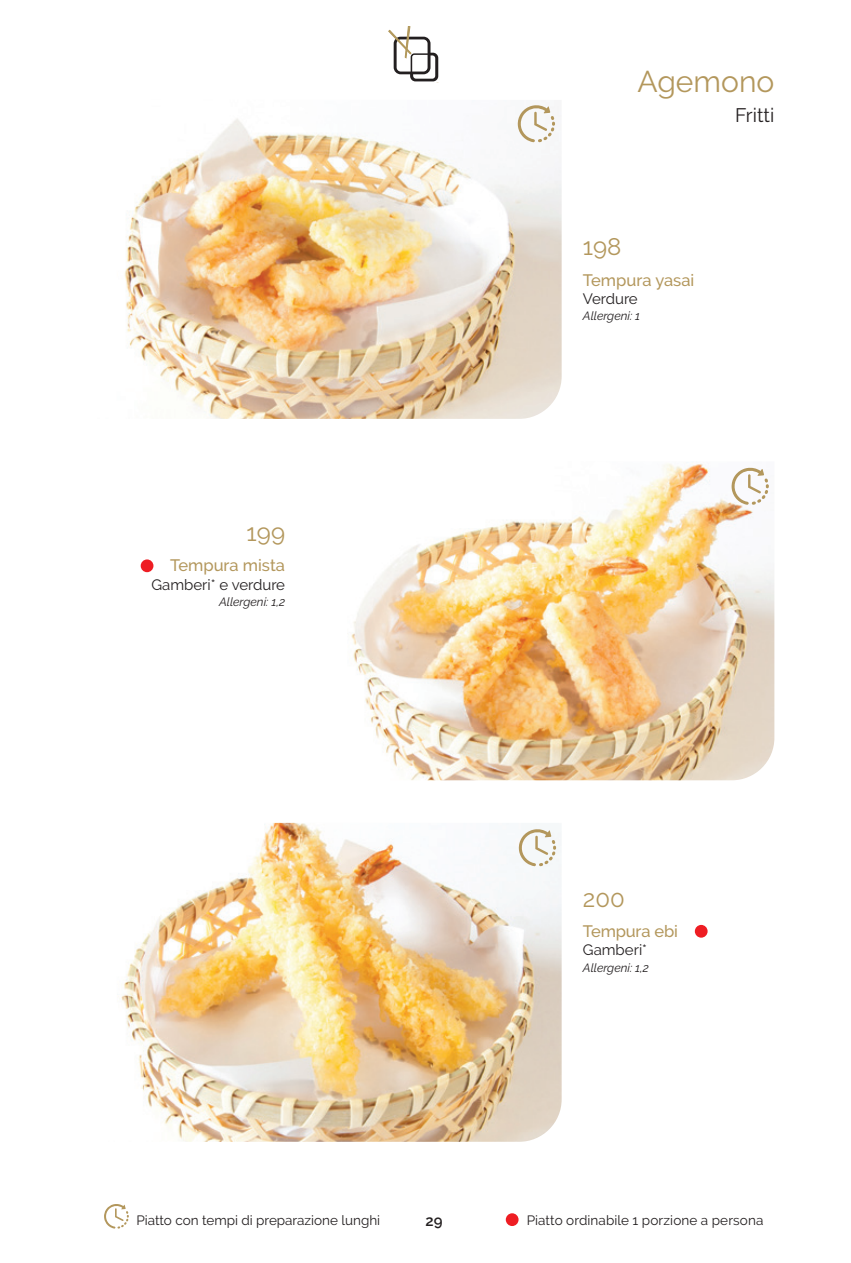
<style>
.page{position:relative;width:851px;height:1263px;background:#fff}
.page>*{position:absolute;margin:0;border:0;box-sizing:border-box;transform-origin:0 0}
.t1{font:30px "Raleway";color:#b3975c}
.t2{font:24px "Raleway";color:#b3975c}
.t3{font:19.5px "Raleway";color:#231f20}
.t4{font:500 16.5px "Raleway";color:#b3975c}
.t5{font:15px "Raleway";color:#231f20}
.t6{font:600 15px "Raleway";color:#231f20}
.t7{font:13.5px "Raleway";color:#231f20}
.t8{font:italic 12px "Raleway";color:#231f20}
</style>
<div class="page">
<img style="left:124px;top:118px;width:437px;height:301px">
<img style="left:351px;top:462px;width:423px;height:318px">
<img style="left:119px;top:823px;width:442px;height:319px">
<div style="left:694px;top:925px;width:13px;height:13px;background:#ee1d23;border-radius:50%"></div>
<div style="left:505px;top:1213px;width:13px;height:13px;background:#ee1d23;border-radius:50%"></div>
<svg style="left:517px;top:105px;width:38px;height:37px"></svg>
<svg style="left:731px;top:467px;width:37px;height:38px"></svg>
<svg style="left:518px;top:829px;width:38px;height:37px"></svg>
<svg style="left:104px;top:1204px;width:25px;height:25px"></svg>
<div style="left:141px;top:559px;width:12px;height:13px;background:#ee1d23;border-radius:50%"></div>
<svg style="left:388px;top:26px;width:51px;height:57px"></svg>
<p class="t1" style="left:637px;top:64px;width:138px">Agemono</p>
<p class="t2" style="left:246px;top:519px;width:40px">199</p>
<p class="t4" style="left:170px;top:556px;width:116px">Tempura mista</p>
<p class="t5" style="left:151px;top:575px;width:135px">Gamberi* e verdure</p>
<p class="t8" style="left:219px;top:595px;width:67px">Allergeni: 1,2</p>
<p class="t3" style="left:735px;top:104px;width:41px">Fritti</p>
<p class="t2" style="left:583px;top:233px;width:40px">198</p>
<p class="t4" style="left:583px;top:270px;width:113px">Tempura yasai</p>
<p class="t5" style="left:583px;top:290px;width:56px">Verdure</p>
<p class="t8" style="left:583px;top:309px;width:59px">Allergeni: 1</p>
<p class="t2" style="left:583px;top:885px;width:43px">200</p>
<p class="t4" style="left:583px;top:921px;width:96px">Tempura ebi</p>
<p class="t5" style="left:583px;top:941px;width:66px">Gamberi*</p>
<p class="t8" style="left:583px;top:960px;width:67px">Allergeni: 1,2</p>
<p class="t7" style="left:136px;top:1212px;width:245px">Piatto con tempi di preparazione lunghi</p>
<p class="t6" style="left:425px;top:1212px;width:19px">29</p>
<p class="t7" style="left:526px;top:1212px;width:238px">Piatto ordinabile 1 porzione a persona</p>
</div>
